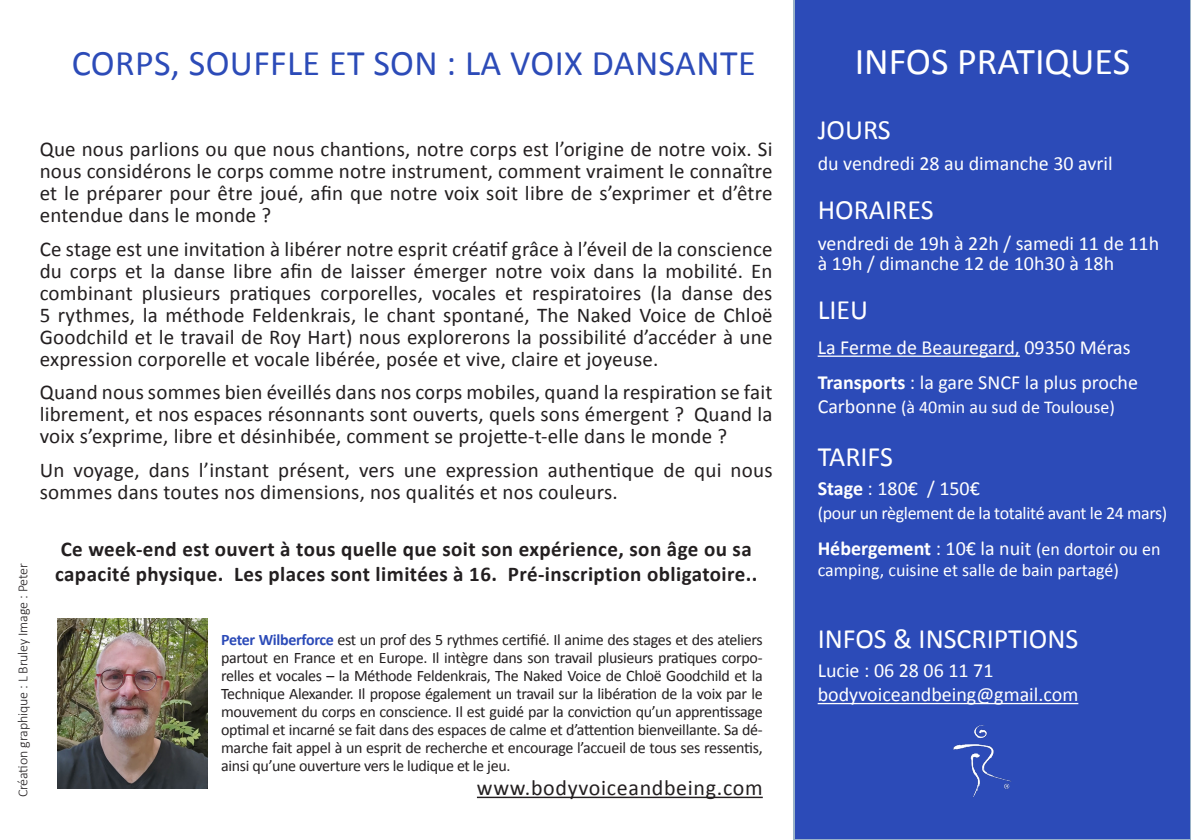
<style>
.page{position:relative;width:1191px;height:840px;background:#fff}
.page>*{position:absolute;margin:0;border:0;box-sizing:border-box;transform-origin:0 0}
.t1{font:38px "Calibri";color:#fff}
.t2{font:36px "Calibri";letter-spacing:.01em;color:#2c4bb8}
.t3{font:28px "Calibri";color:#fff}
.t4{font:22px "Calibri";letter-spacing:.03em;color:#231f20}
.t5{font:21px/22px "Calibri";letter-spacing:.01em;color:#231f20;text-align:justify}
.t6{font:700 21px/25.2px "Calibri";letter-spacing:.02em;color:#231f20}
.t7{font:20px/20px "Calibri";color:#fff}
.t8{font:18px/21.6px "Calibri";color:#fff}
.t9{font:18px "Calibri";letter-spacing:-.02em;color:#fff}
.t10{font:16px/18px "Calibri";letter-spacing:-.02em;color:#231f20;text-align:justify}
.t11{font:300 14px "Calibri";letter-spacing:-.01em;color:#231f20}
.s1{font-weight:700;color:#2c4bb8}
.s2{font-weight:700}
.s3{font-size:20px}
.s4{font-weight:700;font-size:20px}
</style>
<div class="page">
<div style="left:793px;top:0;width:398px;height:839px;background:#2c4bb8"></div>
<hr style="left:477px;top:796px;width:286px;height:1px;background:#231f20">
<div style="left:918px;top:695px;width:128px;height:133px;background:#2c4bb8"></div>
<img style="left:58px;top:618px;width:149px;height:170px">
<p class="t2" style="left:72px;top:40px;width:685px">CORPS, SOUFFLE ET SON : LA VOIX DANSANTE</p>
<p class="t1" style="left:854px;top:37px;width:277px">INFOS PRATIQUES</p>
<p class="t11" style="left:14px;top:797px;width:236px;rotate:-90deg">Création graphique : L Bruley Image : Peter</p>
<p class="t5" style="left:40px;top:138px;width:734px">Que nous parlions ou que nous chantions, notre corps est l’origine de notre voix. Si nous considérons le corps comme notre instrument, comment vraiment le connaître et le préparer pour être joué, afin que notre voix soit libre de s’exprimer et d’être entendue dans le monde ?</p>
<p class="t5" style="left:40px;top:238px;width:734px">Ce stage est une invitation à libérer notre esprit créatif grâce à l’éveil de la conscience du corps et la danse libre afin de laisser émerger notre voix dans la mobilité. En combinant plusieurs pratiques corporelles, vocales et respiratoires (la danse des 5 rythmes, la méthode Feldenkrais, le chant spontané, The Naked Voice de Chloë Goodchild et le travail de Roy Hart) nous explorerons la possibilité d’accéder à une expression corporelle et vocale libérée, posée et vive, claire et joyeuse.</p>
<p class="t5" style="left:40px;top:381px;width:734px">Quand nous sommes bien éveillés dans nos corps mobiles, quand la respiration se fait librement, et nos espaces résonnants sont ouverts, quels sons émergent ? Quand la voix s’exprime, libre et désinhibée, comment se projette-t-elle dans le monde ?</p>
<p class="t5" style="left:40px;top:458px;width:734px">Un voyage, dans l’instant présent, vers une expression authentique de qui nous sommes dans toutes nos dimensions, nos qualités et nos couleurs.</p>
<p class="t6" style="left:55px;top:536px;width:704px">Ce week-end est ouvert à tous quelle que soit son expérience, son âge ou sa capacité physique. Les places sont limitées à 16. Pré-inscription obligatoire..</p>
<p class="t10" style="left:221px;top:630px;width:543px"><span class="s1">Peter Wilberforce</span> est un prof des 5 rythmes certifié. Il anime des stages et des ateliers partout en France et en Europe. Il intègre dans son travail plusieurs pratiques corpo&shy;relles et vocales – la Méthode Feldenkrais, The Naked Voice de Chloë Goodchild et la Technique Alexander. Il propose également un travail sur la libération de la voix par le mouvement du corps en conscience. Il est guidé par la conviction qu’un apprentissage optimal et incarné se fait dans des espaces de calme et d’attention bienveillante. Sa dé&shy;marche fait appel à un esprit de recherche et encourage l’accueil de tous ses ressentis, ainsi qu’une ouverture vers le ludique et le jeu.</p>
<p class="t4" style="left:477px;top:773px;width:287px">www.bodyvoiceandbeing.com</p>
<p class="t3" style="left:817px;top:112px;width:75px">JOURS</p>
<p class="t7" style="left:817px;top:154px;width:296px">du vendredi 28 au dimanche 30 avril</p>
<p class="t3" style="left:817px;top:192px;width:117px">HORAIRES</p>
<p class="t7" style="left:817px;top:233px;width:343px">vendredi de 19h à 22h / samedi 11 de 11h à 19h / dimanche 12 de 10h30 à 18h</p>
<p class="t3" style="left:817px;top:291px;width:52px">LIEU</p>
<p class="t7" style="left:817px;top:337px;width:314px">La Ferme de Beauregard, 09350 Méras</p>
<p class="t7" style="left:817px;top:372px;width:322px"><span class="s2">Transports</span> : la gare SNCF la plus proche</p>
<p class="t8" style="left:817px;top:396px;width:299px"><span class="s3">Carbonne</span> (à 40min au sud de Toulouse)</p>
<p class="t3" style="left:817px;top:438px;width:77px">TARIFS</p>
<p class="t7" style="left:817px;top:478px;width:164px"><span class="s2">Stage</span> : 180€ / 150€</p>
<p class="t9" style="left:817px;top:502px;width:351px">(pour un règlement de la totalité avant le 24 mars)</p>
<p class="t8" style="left:817px;top:538px;width:344px"><span class="s4">Hébergement</span> <span class="s3">: 10€ la nuit</span> (en dortoir ou en camping, cuisine et salle de bain partagé)</p>
<p class="t3" style="left:817px;top:620px;width:262px">INFOS &amp; INSCRIPTIONS</p>
<p class="t7" style="left:817px;top:658px;width:262px;line-height:24px">Lucie : 06 28 06 11 71 bodyvoiceandbeing@gmail.com</p>
</div>
